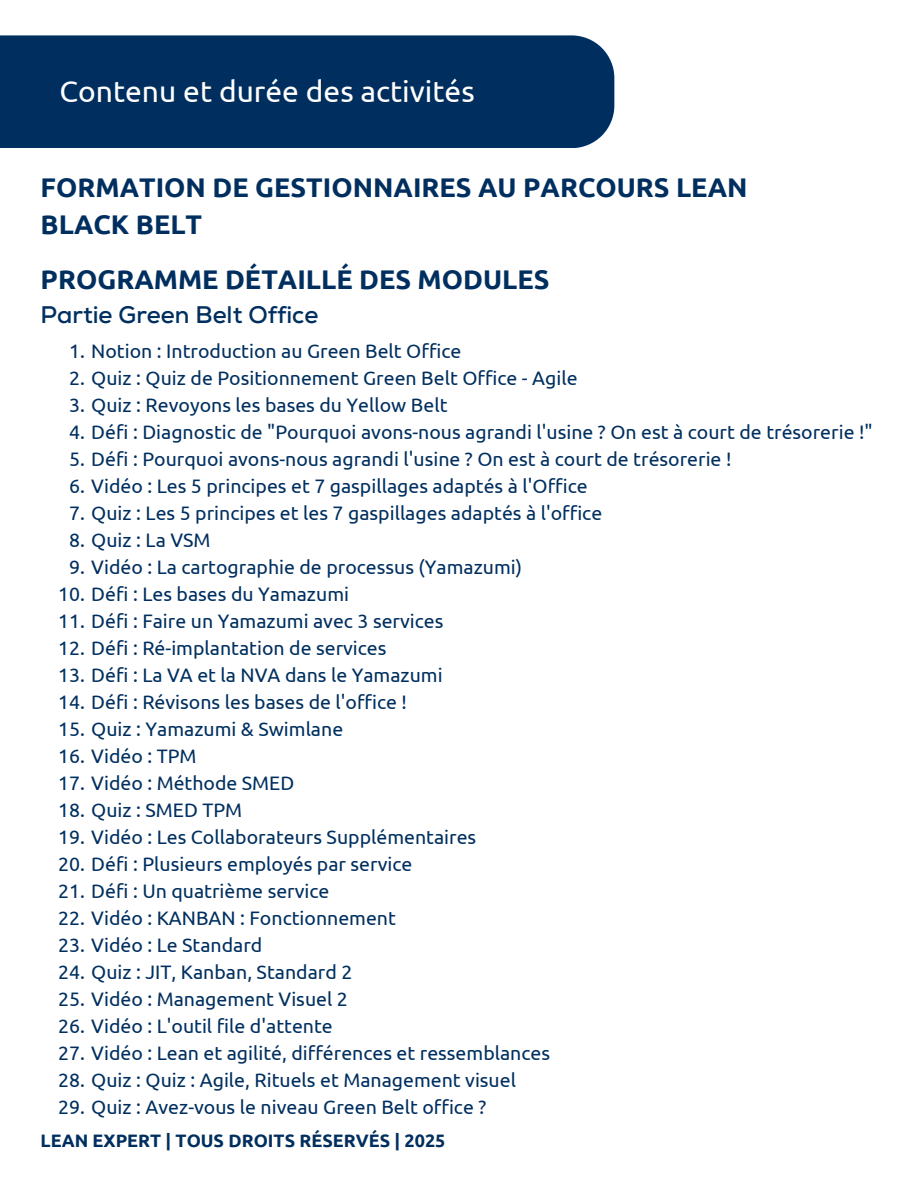
<style>
.page{position:relative;width:918px;height:1188px;background:#fff}
.page>*{position:absolute;margin:0;border:0;box-sizing:border-box;transform-origin:0 0}
.t1{font:30px "Ubuntu";color:#fff}
.t2{font:700 27px/37.2px "Ubuntu";color:#002f5f}
.t3{font:700 24px "Nexa";color:#002f5f}
.t4{font:19.5px "Ubuntu";color:#002f5f}
.t5{font:700 18px "Ubuntu";color:#002f5f}
</style>
<div class="page">
<div style="left:0;top:35px;width:614px;height:113px;background:#002f5f"></div>
<h2 class="t1" style="left:60px;top:74px;width:417px">Contenu et durée des activités</h2>
<h1 class="t2" style="left:41px;top:168px;width:708px">FORMATION DE GESTIONNAIRES AU PARCOURS LEAN<br>BLACK BELT</h1>
<h1 class="t2" style="left:41px;top:261px;width:510px">PROGRAMME DÉTAILLÉ DES MODULES</h1>
<h4 class="t3" style="left:41px;top:301px;width:279px">Partie Green Belt Office</h4>
<h3 class="t4" style="left:69px;top:340px;width:394px">1. Notion : Introduction au Green Belt Office</h3>
<p class="t4" style="left:69px;top:367px;width:510px">2. Quiz : Quiz de Positionnement Green Belt Office - Agile</p>
<p class="t4" style="left:69px;top:394px;width:380px">3. Quiz : Revoyons les bases du Yellow Belt</p>
<p class="t4" style="left:69px;top:421px;width:805px">4. Défi : Diagnostic de "Pourquoi avons-nous agrandi l'usine ? On est à court de trésorerie !"</p>
<p class="t4" style="left:69px;top:448px;width:664px">5. Défi : Pourquoi avons-nous agrandi l'usine ? On est à court de trésorerie !</p>
<p class="t4" style="left:69px;top:475px;width:520px">6. Vidéo : Les 5 principes et 7 gaspillages adaptés à l'Office</p>
<p class="t4" style="left:69px;top:502px;width:535px">7. Quiz : Les 5 principes et les 7 gaspillages adaptés à l'office</p>
<p class="t4" style="left:69px;top:529px;width:143px">8. Quiz : La VSM</p>
<p class="t4" style="left:69px;top:556px;width:455px">9. Vidéo : La cartographie de processus (Yamazumi)</p>
<p class="t4" style="left:58px;top:583px;width:293px">10. Défi : Les bases du Yamazumi</p>
<p class="t4" style="left:58px;top:610px;width:387px">11. Défi : Faire un Yamazumi avec 3 services</p>
<p class="t4" style="left:58px;top:637px;width:330px">12. Défi : Ré-implantation de services</p>
<p class="t4" style="left:58px;top:664px;width:386px">13. Défi : La VA et la NVA dans le Yamazumi</p>
<p class="t4" style="left:58px;top:691px;width:350px">14. Défi : Révisons les bases de l'office !</p>
<p class="t4" style="left:58px;top:718px;width:287px">15. Quiz : Yamazumi &amp; Swimlane</p>
<p class="t4" style="left:58px;top:745px;width:140px">16. Vidéo : TPM</p>
<p class="t4" style="left:58px;top:772px;width:238px">17. Vidéo : Méthode SMED</p>
<p class="t4" style="left:58px;top:799px;width:186px">18. Quiz : SMED TPM</p>
<p class="t4" style="left:58px;top:826px;width:420px">19. Vidéo : Les Collaborateurs Supplémentaires</p>
<p class="t4" style="left:58px;top:853px;width:356px">20. Défi : Plusieurs employés par service</p>
<p class="t4" style="left:58px;top:880px;width:273px">21. Défi : Un quatrième service</p>
<p class="t4" style="left:58px;top:907px;width:339px">22. Vidéo : KANBAN : Fonctionnement</p>
<p class="t4" style="left:58px;top:934px;width:206px">23. Vidéo : Le Standard</p>
<p class="t4" style="left:58px;top:961px;width:296px">24. Quiz : JIT, Kanban, Standard 2</p>
<p class="t4" style="left:58px;top:988px;width:291px">25. Vidéo : Management Visuel 2</p>
<p class="t4" style="left:58px;top:1015px;width:276px">26. Vidéo : L'outil file d'attente</p>
<p class="t4" style="left:58px;top:1042px;width:494px">27. Vidéo : Lean et agilité, différences et ressemblances</p>
<p class="t4" style="left:58px;top:1069px;width:460px">28. Quiz : Quiz : Agile, Rituels et Management visuel</p>
<p class="t4" style="left:58px;top:1096px;width:430px">29. Quiz : Avez-vous le niveau Green Belt office ?</p>
<p class="t5" style="left:41px;top:1130px;width:406px">LEAN EXPERT | TOUS DROITS RÉSERVÉS | 2025</p>
</div>
